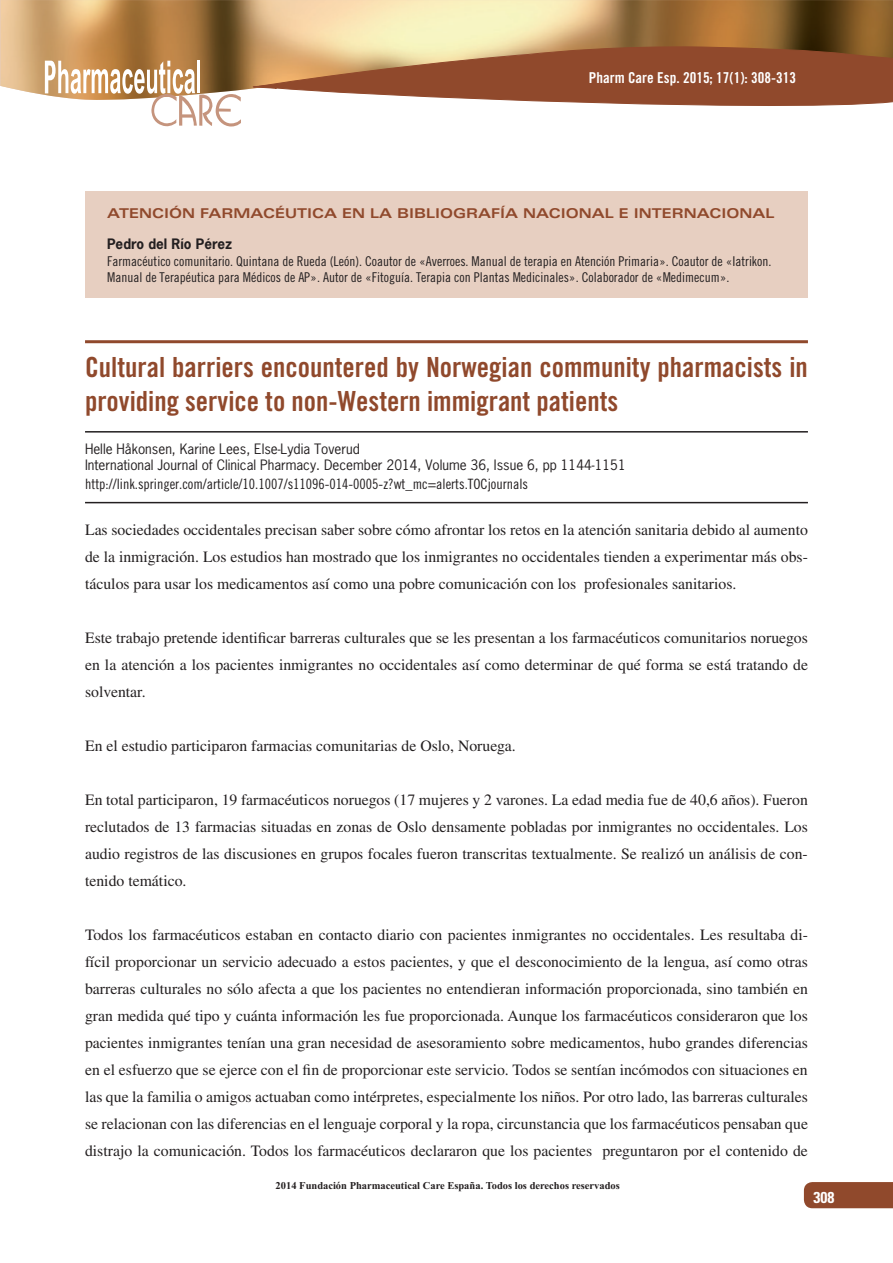
<style>
.page{position:relative;width:893px;height:1263px;background:#fff}
.page>*{position:absolute;margin:0;border:0;box-sizing:border-box;transform-origin:0 0}
.t1{font:27.75px/33.3px "Trade Gothic LT Std Bd Cn 20";color:#90492c}
.t2{font:15.75px/27px "Times LT Std";color:#231f20;text-align:justify}
.t3{font:700 condensed 15.75px "Univers";color:#fff}
.t4{font:15px "Trade Gothic LT Std Bd Cn 20";color:#fff}
.t5{font:14.25px "Trade Gothic LT Std Cn 18";color:#231f20}
.t6{font:13.5px/16.2px "Trade Gothic LT Std Cn 18";color:#231f20}
.t7{font:13.5px/16.2px "News Gothic Std";color:#231f20}
.t8{font:700 expanded 13.5px "Univers LT Std";color:#90492c}
.t9{font:700 13.5px "News Gothic Std";color:#231f20}
.t10{font:10.5px "Times New Rom B";color:#231f20}
</style>
<div class="page">
<img style="left:1px;top:0;width:892px;height:95px">
<svg style="left:251px;top:45px;width:642px;height:61px;background:#a86f4f"></svg>
<svg style="left:45px;top:61px;width:196px;height:66px"></svg>
<div style="left:85px;top:191px;width:723px;height:107px;background:#e7cfc1"></div>
<div style="left:804px;top:1182px;width:89px;height:26px;background:#90492c"></div>
<hr style="left:85px;top:431px;width:723px;height:2px;background:#231f20">
<hr style="left:85px;top:340px;width:723px;height:3px;background:#90492c">
<hr style="left:85px;top:502px;width:723px;height:1px;background:#231f20">
<p class="t4" style="left:589px;top:68px;width:209px">Pharm Care Esp. 2015; 17(1): 308-313</p>
<p class="t8" style="left:107px;top:205px;width:669px">ATENCIÓN FARMACÉUTICA EN LA BIBLIOGRAFÍA NACIONAL E INTERNACIONAL</p>
<p class="t9" style="left:107px;top:235px;width:126px">Pedro del Río Pérez</p>
<p class="t6" style="left:107px;top:253px;width:666px">Farmacéutico comunitario. Quintana de Rueda (León). Coautor de «Averroes. Manual de terapia en Atención Primaria». Coautor de «Iatrikon.<br>Manual de Terapéutica para Médicos de AP». Autor de «Fitoguía. Terapia con Plantas Medicinales». Colaborador de «Medimecum».</p>
<h1 class="t1" style="left:85px;top:350px;width:724px">Cultural barriers encountered by Norwegian community pharmacists in providing service to non-Western immigrant patients</h1>
<p class="t7" style="left:85px;top:440px;width:542px">Helle Håkonsen, Karine Lees, Else-Lydia Toverud<br>International Journal of Clinical Pharmacy. December 2014, Volume 36, Issue 6, pp 1144-1151</p>
<p class="t5" style="left:85px;top:476px;width:445px">http://link.springer.com/article/10.1007/s11096-014-0005-z?wt_mc=alerts.TOCjournals</p>
<p class="t2" style="left:85px;top:516px;width:724px">Las sociedades occidentales precisan saber sobre cómo afrontar los retos en la atención sanitaria debido al aumento de la inmigración. Los estudios han mostrado que los inmigrantes no occidentales tienden a experimentar más obs&shy;táculos para usar los medicamentos así como una pobre comunicación con los profesionales sanitarios.</p>
<p class="t2" style="left:85px;top:624px;width:724px">Este trabajo pretende identificar barreras culturales que se les presentan a los farmacéuticos comunitarios noruegos en la atención a los pacientes inmigrantes no occidentales así como determinar de qué forma se está tratando de solventar.</p>
<p class="t2" style="left:85px;top:732px;width:432px">En el estudio participaron farmacias comunitarias de Oslo, Noruega.</p>
<p class="t2" style="left:85px;top:786px;width:724px">En total participaron, 19 farmacéuticos noruegos (17 mujeres y 2 varones. La edad media fue de 40,6 años). Fueron reclutados de 13 farmacias situadas en zonas de Oslo densamente pobladas por inmigrantes no occidentales. Los audio registros de las discusiones en grupos focales fueron transcritas textualmente. Se realizó un análisis de con&shy;tenido temático.</p>
<p class="t2" style="left:85px;top:921px;width:724px">Todos los farmacéuticos estaban en contacto diario con pacientes inmigrantes no occidentales. Les resultaba di&shy;fícil proporcionar un servicio adecuado a estos pacientes, y que el desconocimiento de la lengua, así como otras barreras culturales no sólo afecta a que los pacientes no entendieran información proporcionada, sino también en gran medida qué tipo y cuánta información les fue proporcionada. Aunque los farmacéuticos consideraron que los pacientes inmigrantes tenían una gran necesidad de asesoramiento sobre medicamentos, hubo grandes diferencias en el esfuerzo que se ejerce con el fin de proporcionar este servicio. Todos se sentían incómodos con situaciones en las que la familia o amigos actuaban como intérpretes, especialmente los niños. Por otro lado, las barreras culturales se relacionan con las diferencias en el lenguaje corporal y la ropa, circunstancia que los farmacéuticos pensaban que distrajo la comunicación. Todos los farmacéuticos declararon que los pacientes preguntaron por el contenido de</p>
<p class="t10" style="left:276px;top:1180px;width:346px">2014 Fundación Pharmaceutical Care España. Todos los derechos reservados</p>
<p class="t3" style="left:813px;top:1188px;width:22px">308</p>
</div>
